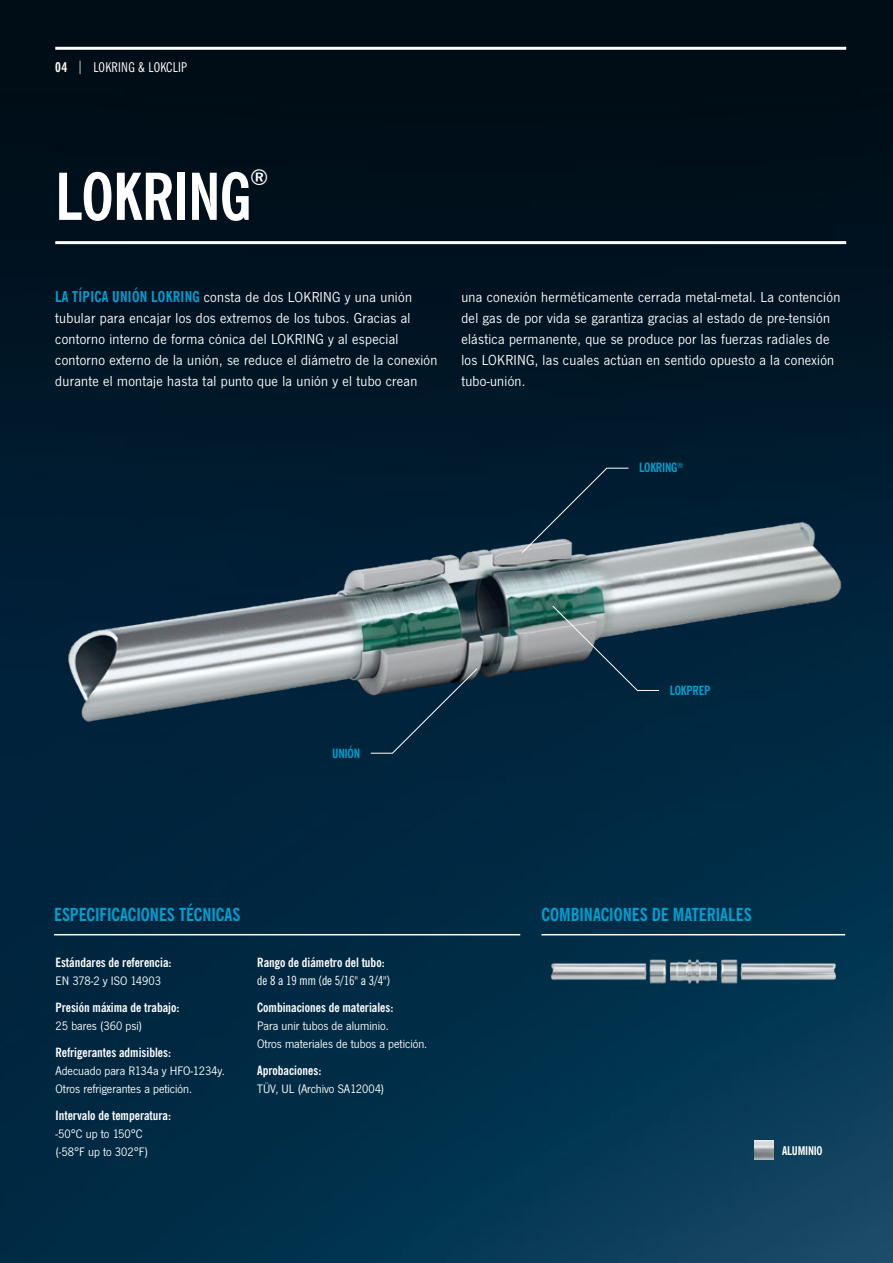
<style>
.page{position:relative;width:893px;height:1263px;background:#fff}
.page>*{position:absolute;margin:0;border:0;box-sizing:border-box;transform-origin:0 0}
.t1{font:700 condensed 64.5px "News Gothic BT";letter-spacing:-.015em;color:#fff}
.t2{font:700 condensed 21.9px "News Gothic BT";color:#fff}
.t3{font:700 condensed 18px "News Gothic BT";color:#00a0d1}
.t4{font:15px/21px "News Gothic T";letter-spacing:.02em;color:#fff}
.t5{font:condensed 13.5px "News Gothic BT";letter-spacing:.02em;color:#fff}
.t6{font:12.75px/18px "News Gothic T";color:#fff}
.t7{font:700 condensed 12.75px "News Gothic BT";color:#fff}
.t8{font:condensed 12.75px "News Gothic BT";color:#fff}
.t9{font:700 condensed 12.75px "News Gothic BT";letter-spacing:-.02em;color:#00a0d1}
.t10{font:700 condensed 12px "News Gothic BT";letter-spacing:-.02em;color:#fff}
.s1{font-weight:700}
.s2{font-family:"News Gothic BT";font-weight:700;font-stretch:condensed;color:#00a0d1}
</style>
<div class="page">
<img style="left:0;top:0;width:893px;height:1263px">
<hr style="left:55px;top:47px;width:791px;height:3px;background:#fff">
<hr style="left:55px;top:241px;width:791px;height:3px;background:#fff">
<hr style="left:54px;top:934px;width:466px;height:1px;background:#fff">
<hr style="left:541px;top:934px;width:304px;height:1px;background:#fff">
<img style="left:754px;top:1140px;width:20px;height:20px">
<img style="left:55px;top:479px;width:791px;height:305px">
<svg style="left:370px;top:668px;width:108px;height:85px;background:#1c384b"></svg>
<svg style="left:552px;top:605px;width:107px;height:86px;background:#445d6a"></svg>
<svg style="left:522px;top:468px;width:107px;height:85px;background:#112c3f"></svg>
<img style="left:541px;top:957px;width:304px;height:28px">
<p class="t5" style="left:55px;top:59px;width:133px"><span class="s1">04</span> | LOKRING &amp; LOKCLIP</p>
<h1 class="t1" style="left:55px;top:157px;width:198px">LOKRING</h1>
<h2 class="t2" style="left:250px;top:164px;width:20px">®</h2>
<p class="t4" style="left:55px;top:286px;width:384px"><span class="s2">LA TÍPICA UNIÓN LOKRING</span> consta de dos LOKRING y una unión tubular para encajar los dos extremos de los tubos. Gracias al contorno interno de forma cónica del LOKRING y al especial contorno externo de la unión, se reduce el diámetro de la conexión durante el montaje hasta tal punto que la unión y el tubo crean</p>
<p class="t4" style="left:461px;top:286px;width:380px">una conexión herméticamente cerrada metal-metal. La contención del gas de por vida se garantiza gracias al estado de pre-tensión elástica permanente, que se produce por las fuerzas radiales de los LOKRING, las cuales actúan en sentido opuesto a la conexión tubo-unión.</p>
<p class="t9" style="left:639px;top:460px;width:46px">LOKRING<sup>®</sup></p>
<p class="t9" style="left:332px;top:745px;width:29px">UNIÓN</p>
<p class="t3" style="left:54px;top:903px;width:188px">ESPECIFICACIONES TÉCNICAS</p>
<p class="t7" style="left:56px;top:954px;width:118px">Estándares de referencia:</p>
<p class="t6" style="left:56px;top:971px;width:107px">EN 378-2 y ISO 14903</p>
<p class="t7" style="left:56px;top:999px;width:125px">Presión máxima de trabajo:</p>
<p class="t6" style="left:56px;top:1016px;width:88px">25 bares (360 psi)</p>
<p class="t7" style="left:56px;top:1044px;width:117px">Refrigerantes admisibles:</p>
<p class="t6" style="left:56px;top:1061px;width:171px">Adecuado para R134a y HFO-1234y.<br>Otros refrigerantes a petición.</p>
<p class="t7" style="left:56px;top:1107px;width:117px">Intervalo de temperatura:</p>
<p class="t6" style="left:56px;top:1124px;width:94px">-50°C up to 150°C (-58°F up to 302°F)</p>
<p class="t7" style="left:257px;top:954px;width:129px">Rango de diámetro del tubo:</p>
<p class="t8" style="left:257px;top:973px;width:135px">de 8 a 19 mm (de 5/16" a 3/4")</p>
<p class="t7" style="left:257px;top:999px;width:138px">Combinaciones de materiales:</p>
<p class="t6" style="left:257px;top:1016px;width:172px">Para unir tubos de aluminio.<br>Otros materiales de tubos a petición.</p>
<p class="t7" style="left:257px;top:1062px;width:66px">Aprobaciones:</p>
<p class="t6" style="left:257px;top:1079px;width:129px">TÜV, UL (Archivo SA12004)</p>
<p class="t9" style="left:670px;top:682px;width:42px">LOKPREP</p>
<p class="t3" style="left:541px;top:903px;width:212px">COMBINACIONES DE MATERIALES</p>
<p class="t10" style="left:782px;top:1143px;width:42px">ALUMINIO</p>
</div>
